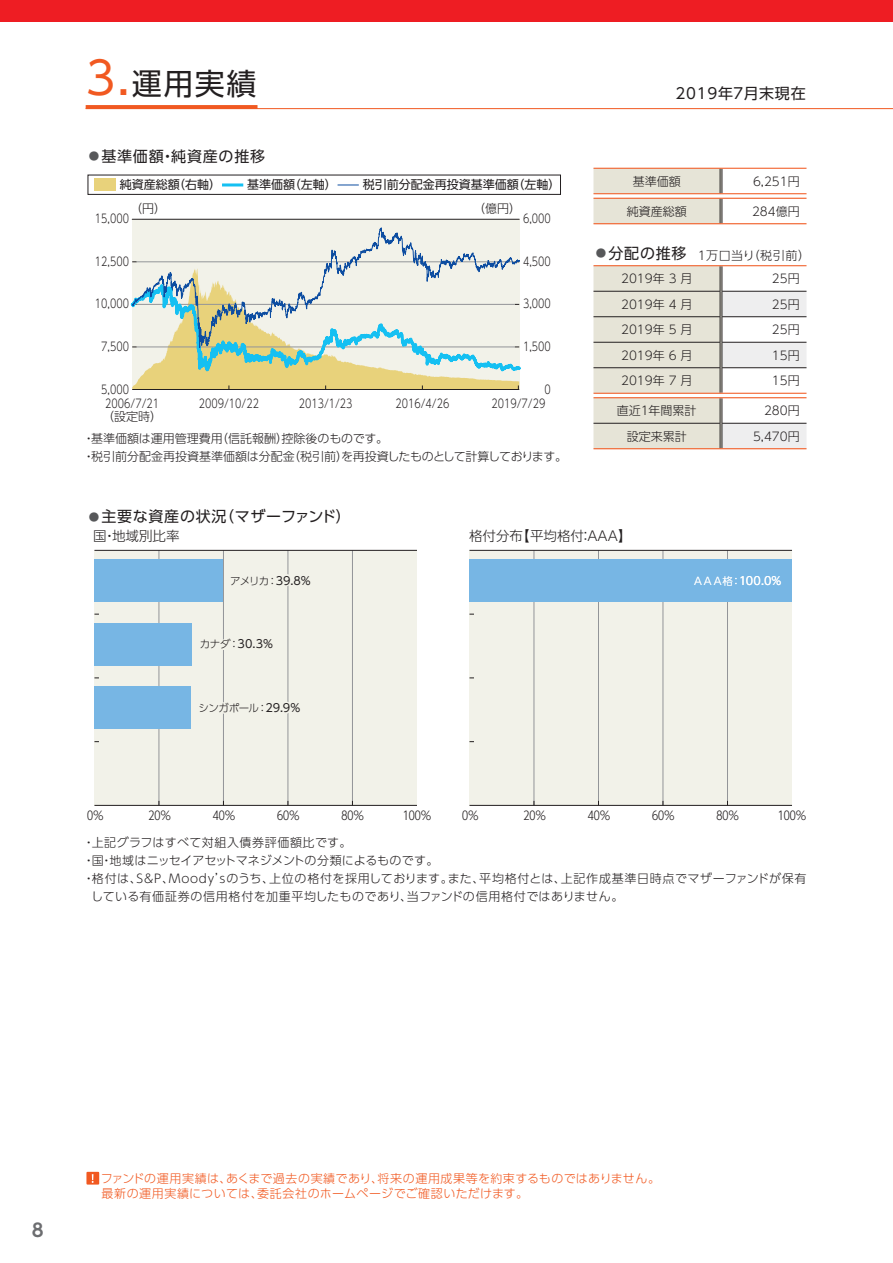
<style>
.page{position:relative;width:893px;height:1263px;background:#fff}
.page>*{position:absolute;margin:0;border:0;box-sizing:border-box;transform-origin:0 0}
.t1{font:30px "UD Shin Go Pro";color:#231f20}
.t2{font:700 18px "UD Shin Go Pro De";color:#6c6d70}
.t3{font:15px "UD Shin Go Pro";letter-spacing:.05em;color:#231f20}
.t4{font:300 13.5px "UD Shin Go Pro";color:#231f20}
.t5{font:300 12px/22px "UD Shin Go Pro";color:#231f20}
.t6{font:300 12px "UD Shin Go Pro";color:#231f20;scale:.8 1}
.t7{font:300 12px/15px "UD Shin Go Pro";letter-spacing:.03em;color:#f15921}
.t8{font:300 12px "UD Shin Go Pro";letter-spacing:.045em;color:#231f20}
.t9{font:300 12px "UD Shin Go Pro";letter-spacing:.04em;color:#231f20}
.t10{font:12px "UD Shin Go Pro";color:#231f20}
.t11{font:300 12px "UD Shin Go Pro";letter-spacing:.035em;color:#231f20}
.t12{font:11.25px "UD Shin Go Pro";color:#fff}
.t13{font:11.25px "UD Shin Go Pro";color:#231f20}
.t14{font:300 10.5px "UD Shin Go Pro";letter-spacing:-.06em;color:#231f20}
.s1{font-size:45px;color:#f15921}
.s2{font-size:10.5px;color:#57585a}
.s3{font-weight:400;font-size:15px}
.s4{font-weight:400;font-size:11.25px}
.s5{font-weight:300;font-size:10.5px}
</style>
<div class="page">
<div style="left:0;top:0;width:893px;height:21px;background:#ee1d23"></div>
<svg style="left:128px;top:21px;width:395px;height:529px"></svg>
<svg style="left:131px;top:195px;width:389px;height:249px"></svg>
<div style="left:88px;top:175px;width:472px;height:19px;background:#fff"></div>
<div style="left:88px;top:175px;width:473px;height:20px;border:1px solid #231f20"></div>
<div style="left:94px;top:178px;width:22px;height:13px;background:#e8d27b"></div>
<svg style="left:338px;top:185px;width:21px;height:1px"></svg>
<hr style="left:222px;top:183px;width:21px;height:3px;background:#15c0f2">
<svg style="left:593px;top:169px;width:130px;height:54px;background:#e5e1d5"></svg>
<hr style="left:593px;top:168px;width:128px;height:1px;background:#f15921">
<hr style="left:721px;top:168px;width:85px;height:1px;background:#f15921">
<hr style="left:593px;top:193px;width:128px;height:1px;background:#f15921">
<hr style="left:721px;top:193px;width:85px;height:1px;background:#f15921">
<hr style="left:593px;top:198px;width:128px;height:1px;background:#f15921">
<hr style="left:721px;top:198px;width:85px;height:1px;background:#f15921">
<hr style="left:593px;top:223px;width:128px;height:1px;background:#f15921">
<hr style="left:721px;top:223px;width:85px;height:1px;background:#f15921">
<svg style="left:593px;top:266px;width:213px;height:182px"></svg>
<hr style="left:593px;top:397px;width:128px;height:1px;background:#f15921">
<hr style="left:721px;top:397px;width:85px;height:1px;background:#f15921">
<hr style="left:593px;top:448px;width:128px;height:1px;background:#f15921">
<hr style="left:721px;top:448px;width:85px;height:1px;background:#f15921">
<hr style="left:593px;top:265px;width:128px;height:1px;background:#f15921">
<hr style="left:721px;top:265px;width:85px;height:1px;background:#f15921">
<hr style="left:593px;top:393px;width:128px;height:1px;background:#f15921">
<hr style="left:721px;top:393px;width:85px;height:1px;background:#f15921">
<div style="left:94px;top:550px;width:323px;height:255px;background:#f2f2e9"></div>
<hr style="left:159px;top:550px;width:1px;height:255px;background:#939598">
<hr style="left:223px;top:550px;width:1px;height:255px;background:#939598">
<hr style="left:288px;top:550px;width:1px;height:255px;background:#939598">
<hr style="left:352px;top:550px;width:1px;height:255px;background:#939598">
<div style="left:94px;top:559px;width:129px;height:42px;background:#77b6e4"></div>
<div style="left:94px;top:623px;width:98px;height:42px;background:#77b6e4"></div>
<div style="left:94px;top:687px;width:97px;height:42px;background:#77b6e4"></div>
<svg style="left:287px;top:570px;width:2px;height:19px"></svg>
<svg style="left:223px;top:698px;width:66px;height:19px"></svg>
<hr style="left:94px;top:805px;width:323px;height:1px;background:#231f20">
<hr style="left:94px;top:550px;width:323px;height:1px;background:#231f20">
<div style="left:469px;top:550px;width:323px;height:255px;background:#f2f2e9"></div>
<hr style="left:534px;top:550px;width:1px;height:255px;background:#939598">
<hr style="left:598px;top:550px;width:1px;height:255px;background:#939598">
<hr style="left:663px;top:550px;width:1px;height:255px;background:#939598">
<hr style="left:727px;top:550px;width:1px;height:255px;background:#939598">
<div style="left:469px;top:559px;width:323px;height:42px;background:#77b6e4"></div>
<hr style="left:469px;top:805px;width:323px;height:1px;background:#231f20">
<hr style="left:469px;top:550px;width:323px;height:1px;background:#231f20">
<div style="left:86px;top:1172px;width:13px;height:12px;background:#f15921"></div>
<svg style="left:92px;top:1174px;width:2px;height:9px"></svg>
<hr style="left:86px;top:108px;width:807px;height:1px;background:#f15921">
<svg style="left:86px;top:105px;width:172px;height:4px"></svg>
<h1 class="t1" style="left:86px;top:59px;width:172px"><span class="s1">3.</span>運用実績</h1>
<p class="t3" style="left:89px;top:144px;width:178px"><span class="s2">●</span> 基準価額・純資産の推移</p>
<p class="t10" style="left:120px;top:175px;width:103px">純資産総額（右軸）</p>
<p class="t10" style="left:247px;top:175px;width:91px">基準価額（左軸）</p>
<p class="t10" style="left:363px;top:175px;width:199px">税引前分配金再投資基準価額（左軸）</p>
<p class="t6" style="left:95px;top:209px;width:44px">15,000</p>
<p class="t5" style="left:130px;top:197px;width:37px">（円）</p>
<p class="t5" style="left:473px;top:197px;width:49px">（億円）</p>
<p class="t6" style="left:523px;top:209px;width:36px">6,000</p>
<p class="t6" style="left:95px;top:252px;width:44px">12,500</p>
<p class="t6" style="left:523px;top:252px;width:36px">4,500</p>
<p class="t6" style="left:95px;top:294px;width:44px">10,000</p>
<p class="t6" style="left:523px;top:294px;width:36px">3,000</p>
<p class="t6" style="left:101px;top:337px;width:36px">7,500</p>
<p class="t6" style="left:101px;top:379px;width:36px">5,000</p>
<p class="t6" style="left:523px;top:337px;width:36px">1,500</p>
<p class="t6" style="left:545px;top:379px;width:9px">0</p>
<p class="t6" style="left:105px;top:394px;width:69px">2006/7/21</p>
<p class="t6" style="left:199px;top:394px;width:77px">2009/10/22</p>
<p class="t6" style="left:299px;top:394px;width:69px">2013/1/23</p>
<p class="t6" style="left:395px;top:394px;width:69px">2016/4/26</p>
<p class="t6" style="left:491px;top:394px;width:69px">2019/7/29</p>
<p class="t5" style="left:83px;top:404px;width:307px;text-indent:19px">（設定時）<br>・基準価額は運用管理費用（信託報酬）控除後のものです。</p>
<p class="t5" style="left:83px;top:445px;width:486px">・税引前分配金再投資基準価額は分配金（税引前）を再投資したものとして計算しております。</p>
<p class="t3" style="left:675px;top:81px;width:132px">2019年７月末現在</p>
<p class="t5" style="left:633px;top:170px;width:49px">基準価額</p>
<p class="t5" style="left:753px;top:170px;width:48px">6,251円</p>
<p class="t5" style="left:627px;top:200px;width:61px">純資産総額</p>
<p class="t5" style="left:752px;top:200px;width:49px">284億円</p>
<p class="t5" style="left:621px;top:243px;width:190px;line-height:23.5px;text-indent:-25px"><sup>●</sup> <span class="s3">分配の推移</span> １万口当り（税引前）<br>2019年 3 月</p>
<p class="t5" style="left:772px;top:267px;width:29px">25円</p>
<p class="t5" style="left:621px;top:293px;width:73px">2019年 4 月</p>
<p class="t5" style="left:772px;top:293px;width:29px">25円</p>
<p class="t5" style="left:621px;top:318px;width:73px">2019年 5 月</p>
<p class="t5" style="left:772px;top:318px;width:29px">25円</p>
<p class="t5" style="left:621px;top:344px;width:73px">2019年 6 月</p>
<p class="t5" style="left:772px;top:344px;width:29px">15円</p>
<p class="t5" style="left:621px;top:369px;width:73px">2019年 7 月</p>
<p class="t5" style="left:772px;top:369px;width:29px">15円</p>
<p class="t5" style="left:617px;top:399px;width:81px">直近１年間累計</p>
<p class="t5" style="left:764px;top:399px;width:37px">280円</p>
<p class="t5" style="left:627px;top:425px;width:61px">設定来累計</p>
<p class="t5" style="left:753px;top:425px;width:48px">5,470円</p>
<p class="t3" style="left:89px;top:504px;width:264px"><span class="s2">●</span> 主要な資産の状況（マザーファンド）</p>
<p class="t4" style="left:93px;top:525px;width:88px">国・地域別比率</p>
<p class="t4" style="left:469px;top:525px;width:164px">格付分布【平均格付：AAA】</p>
<p class="t14" style="left:230px;top:572px;width:82px">アメリカ：<span class="s4">39.8%</span></p>
<p class="t13" style="left:200px;top:635px;width:75px"><span class="s5">カナダ：</span>30.3%</p>
<p class="t14" style="left:198px;top:700px;width:103px">シンガポール：<span class="s4">29.9%</span></p>
<p class="t12" style="left:693px;top:571px;width:90px"><span class="s5">ＡＡＡ格：</span>100.0%</p>
<p class="t5" style="left:87px;top:804px;width:18px">0%</p>
<p class="t5" style="left:149px;top:804px;width:24px">20%</p>
<p class="t5" style="left:213px;top:804px;width:24px">40%</p>
<p class="t5" style="left:277px;top:804px;width:24px">60%</p>
<p class="t5" style="left:341px;top:804px;width:24px">80%</p>
<p class="t5" style="left:403px;top:804px;width:30px">100%</p>
<p class="t5" style="left:462px;top:804px;width:18px">0%</p>
<p class="t5" style="left:524px;top:804px;width:24px">20%</p>
<p class="t5" style="left:588px;top:804px;width:24px">40%</p>
<p class="t5" style="left:652px;top:804px;width:24px">60%</p>
<p class="t5" style="left:716px;top:804px;width:24px">80%</p>
<p class="t5" style="left:778px;top:804px;width:30px">100%</p>
<p class="t11" style="left:83px;top:833px;width:270px">・上記グラフはすべて対組入債券評価額比です。</p>
<p class="t5" style="left:83px;top:849px;width:357px">・国・地域はニッセイアセットマネジメントの分類によるものです。</p>
<p class="t8" style="left:83px;top:869px;width:725px">・格付は、S&amp;P、Moody’sのうち、上位の格付を採用しております。また、平均格付とは、上記作成基準日時点でマザーファンドが保有</p>
<p class="t9" style="left:91px;top:887px;width:534px">している有価証券の信用格付を加重平均したものであり、当ファンドの信用格付ではありません。</p>
<h2 class="t2" style="left:32px;top:1215px;width:13px">8</h2>
<p class="t7" style="left:101px;top:1170px;width:561px">ファンドの運用実績は、あくまで過去の実績であり、将来の運用成果等を約束するものではありません。最新の運用実績については、委託会社のホームページでご確認いただけます。</p>
</div>
